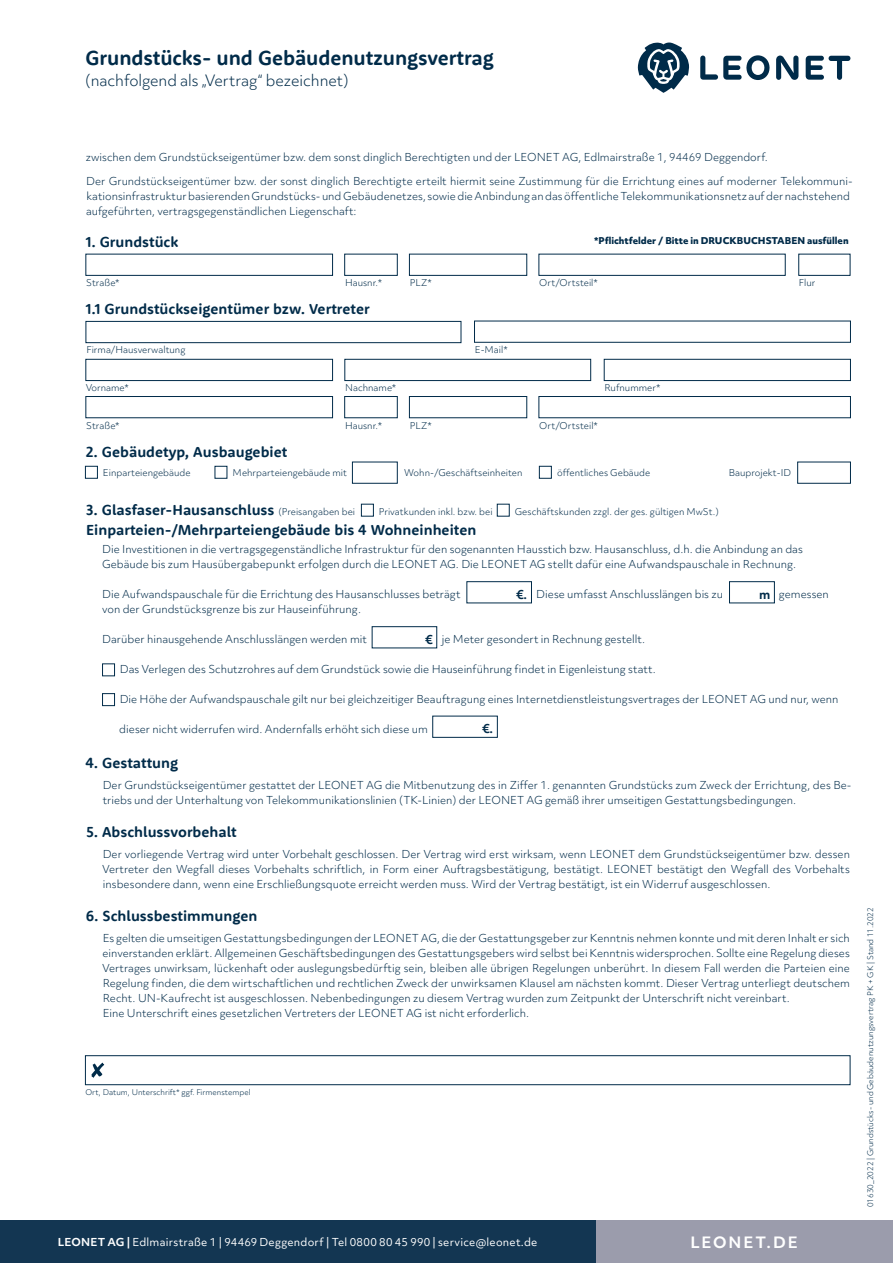
<style>
.page{position:relative;width:893px;height:1263px;background:#fff}
.page>*{position:absolute;margin:0;border:0;box-sizing:border-box;transform-origin:0 0}
.t1{font:700 21px "Rooney Sans";letter-spacing:-.005em;color:#002b49}
.t2{font:700 15px "Rooney Sans";color:#002b49}
.t3{font:300 15px "Objektiv Mk 3";letter-spacing:-.005em;color:#002b49}
.t4{font:700 15px "Objektiv Mk 3";letter-spacing:.125em;color:#fff}
.t5{font:700 12px "Objektiv Mk 3";color:#002b49}
.t6{font:300 10.5px/15px "Objektiv Mk 3";color:#002b49}
.t7{font:10.5px "Objektiv Mk 3";letter-spacing:.02em;color:#fff}
.t8{font:300 9px "Objektiv Mk 3";color:#002b49}
.t9{font:800 9px "Objektiv Mk 3";color:#002b49}
.t10{font:300 7.5px "Objektiv Mk 3";color:#002b49}
.s1{font-family:"Objektiv Mk 3";font-weight:300;font-size:9px}
.s2{font-weight:700}
</style>
<div class="page">
<svg style="left:638px;top:42px;width:51px;height:51px"></svg>
<svg style="left:700px;top:55px;width:70px;height:25px"></svg>
<svg style="left:776px;top:56px;width:22px;height:24px"></svg>
<svg style="left:806px;top:56px;width:44px;height:24px"></svg>
<div style="left:409px;top:254px;width:118px;height:22px;background:#fff;border:1px solid #002b49"></div>
<div style="left:85px;top:254px;width:248px;height:22px;background:#fff;border:1px solid #002b49"></div>
<div style="left:344px;top:254px;width:54px;height:22px;background:#fff;border:1px solid #002b49"></div>
<div style="left:538px;top:254px;width:248px;height:22px;background:#fff;border:1px solid #002b49"></div>
<div style="left:798px;top:254px;width:52px;height:22px;background:#fff;border:1px solid #002b49"></div>
<div style="left:409px;top:396px;width:118px;height:22px;background:#fff;border:1px solid #002b49"></div>
<div style="left:85px;top:396px;width:248px;height:22px;background:#fff;border:1px solid #002b49"></div>
<div style="left:344px;top:396px;width:54px;height:22px;background:#fff;border:1px solid #002b49"></div>
<div style="left:538px;top:396px;width:313px;height:22px;background:#fff;border:1px solid #002b49"></div>
<div style="left:85px;top:359px;width:248px;height:22px;background:#fff;border:1px solid #002b49"></div>
<div style="left:344px;top:359px;width:247px;height:22px;background:#fff;border:1px solid #002b49"></div>
<div style="left:604px;top:359px;width:247px;height:22px;background:#fff;border:1px solid #002b49"></div>
<div style="left:474px;top:321px;width:377px;height:22px;background:#fff;border:1px solid #002b49"></div>
<div style="left:86px;top:321px;width:375px;height:22px;background:#fff;border:1px solid #002b49"></div>
<div style="left:85px;top:466px;width:13px;height:13px;background:#fff;border:1px solid #002b49"></div>
<div style="left:215px;top:466px;width:12px;height:13px;background:#fff;border:1px solid #002b49"></div>
<div style="left:102px;top:663px;width:13px;height:13px;background:#fff;border:1px solid #002b49"></div>
<div style="left:102px;top:693px;width:13px;height:13px;background:#fff;border:1px solid #002b49"></div>
<div style="left:539px;top:466px;width:13px;height:13px;background:#fff;border:1px solid #002b49"></div>
<div style="left:797px;top:462px;width:54px;height:22px;background:#fff;border:1px solid #002b49"></div>
<div style="left:352px;top:462px;width:46px;height:22px;background:#fff;border:1px solid #002b49"></div>
<div style="left:466px;top:581px;width:66px;height:22px;background:#fff;border:1px solid #002b49"></div>
<div style="left:432px;top:716px;width:66px;height:22px;background:#fff;border:1px solid #002b49"></div>
<div style="left:372px;top:626px;width:65px;height:22px;background:#fff;border:1px solid #002b49"></div>
<div style="left:729px;top:581px;width:46px;height:22px;background:#fff;border:1px solid #002b49"></div>
<div style="left:85px;top:1055px;width:765px;height:30px;background:#fff;border:1px solid #002b49"></div>
<svg style="left:91px;top:1063px;width:13px;height:15px"></svg>
<div style="left:361px;top:504px;width:13px;height:12px;background:#fff;border:1px solid #002b49"></div>
<div style="left:497px;top:504px;width:13px;height:12px;background:#fff;border:1px solid #002b49"></div>
<div style="left:595px;top:1220px;width:298px;height:43px;background:#9b9cac"></div>
<div style="left:0;top:1220px;width:595px;height:43px;background:#133652"></div>
<h1 class="t1" style="left:86px;top:44px;width:410px">Grundstücks- und Gebäudenutzungsvertrag</h1>
<h2 class="t3" style="left:85px;top:70px;width:265px">(nachfolgend als „Vertrag“ bezeichnet)</h2>
<p class="t6" style="left:86px;top:150px;width:683px">zwischen dem Grundstückseigentümer bzw. dem sonst dinglich Berechtigten und der LEONET AG, Edlmairstraße 1, 94469 Deggendorf.</p>
<p class="t6" style="left:86px;top:173px;width:768px">Der Grundstückseigentümer bzw. der sonst dinglich Berechtigte erteilt hiermit seine Zustimmung für die Errichtung eines auf moderner Telekommuni&shy;kationsinfrastruktur basierenden Grundstücks- und Gebäudenetzes, sowie die Anbindung an das öffentliche Telekommunikationsnetz auf der nachstehend aufgeführten, vertragsgegenständlichen Liegenschaft:</p>
<h2 class="t2" style="left:86px;top:232px;width:94px">1. Grundstück</h2>
<p class="t9" style="left:594px;top:235px;width:256px">*Pflichtfelder / Bitte in DRUCKBUCHSTABEN ausfüllen</p>
<p class="t8" style="left:86px;top:277px;width:35px">Straße*</p>
<p class="t8" style="left:345px;top:277px;width:39px">Hausnr.*</p>
<p class="t8" style="left:410px;top:277px;width:24px">PLZ*</p>
<p class="t8" style="left:539px;top:277px;width:60px">Ort/Ortsteil*</p>
<p class="t8" style="left:799px;top:277px;width:18px">Flur</p>
<h2 class="t2" style="left:86px;top:299px;width:285px">1.1 Grundstückseigentümer bzw. Vertreter</h2>
<p class="t8" style="left:87px;top:344px;width:100px">Firma/Hausverwaltung</p>
<p class="t8" style="left:475px;top:343px;width:34px">E-Mail*</p>
<p class="t8" style="left:86px;top:381px;width:45px">Vorname*</p>
<p class="t8" style="left:345px;top:381px;width:53px">Nachname*</p>
<p class="t8" style="left:604px;top:381px;width:57px">Rufnummer*</p>
<p class="t8" style="left:86px;top:419px;width:35px">Straße*</p>
<p class="t8" style="left:345px;top:419px;width:39px">Hausnr.*</p>
<p class="t8" style="left:410px;top:419px;width:24px">PLZ*</p>
<p class="t8" style="left:539px;top:419px;width:60px">Ort/Ortsteil*</p>
<h2 class="t2" style="left:86px;top:442px;width:203px">2. Gebäudetyp, Ausbaugebiet</h2>
<p class="t8" style="left:103px;top:466px;width:89px">Einparteiengebäude</p>
<p class="t8" style="left:233px;top:466px;width:116px">Mehrparteiengebäude mit</p>
<p class="t8" style="left:404px;top:466px;width:120px">Wohn-/Geschäftseinheiten</p>
<p class="t8" style="left:557px;top:466px;width:95px">öffentliches Gebäude</p>
<p class="t8" style="left:729px;top:467px;width:64px">Bauprojekt-ID</p>
<h2 class="t2" style="left:86px;top:500px;width:270px">3. Glasfaser-Hausanschluss <span class="s1">(Preisangaben bei</span></h2>
<p class="t8" style="left:379px;top:505px;width:115px">Privatkunden inkl. bzw. bei</p>
<p class="t8" style="left:515px;top:505px;width:206px">Geschäftskunden zzgl. der ges. gültigen MwSt.)</p>
<h2 class="t2" style="left:86px;top:520px;width:392px">Einparteien-/Mehrparteiengebäude bis 4 Wohneinheiten</h2>
<p class="t6" style="left:102px;top:542px;width:702px">Die Investitionen in die vertragsgegenständliche Infrastruktur für den sogenannten Hausstich bzw. Hausanschluss, d.h. die Anbindung an das<br>Gebäude bis zum Hausübergabepunkt erfolgen durch die LEONET AG. Die LEONET AG stellt dafür eine Aufwandspauschale in Rechnung.</p>
<p class="t6" style="left:102px;top:587px;width:360px">Die Aufwandspauschale für die Errichtung des Hausanschlusses beträgt</p>
<p class="t6" style="left:536px;top:587px;width:188px">Diese umfasst Anschlusslängen bis zu</p>
<p class="t6" style="left:779px;top:587px;width:52px">gemessen</p>
<p class="t6" style="left:102px;top:602px;width:260px">von der Grundstücksgrenze bis zur Hauseinführung.</p>
<p class="t6" style="left:102px;top:632px;width:266px">Darüber hinausgehende Anschlusslängen werden mit</p>
<p class="t6" style="left:442px;top:632px;width:205px">je Meter gesondert in Rechnung gestellt.</p>
<p class="t6" style="left:120px;top:662px;width:537px">Das Verlegen des Schutzrohres auf dem Grundstück sowie die Hauseinführung findet in Eigenleistung statt.</p>
<p class="t6" style="left:120px;top:692px;width:720px">Die Höhe der Aufwandspauschale gilt nur bei gleichzeitiger Beauftragung eines Internetdienstleistungsvertrages der LEONET AG und nur, wenn</p>
<p class="t6" style="left:119px;top:722px;width:310px">dieser nicht widerrufen wird. Andernfalls erhöht sich diese um</p>
<h2 class="t2" style="left:86px;top:753px;width:94px">4. Gestattung</h2>
<p class="t6" style="left:103px;top:778px;width:750px">Der Grundstückseigentümer gestattet der LEONET AG die Mitbenutzung des in Ziffer 1. genannten Grundstücks zum Zweck der Errichtung, des Be&shy;triebs und der Unterhaltung von Telekommunikationslinien (TK-Linien) der LEONET AG gemäß ihrer umseitigen Gestattungsbedingungen.</p>
<h2 class="t2" style="left:86px;top:822px;width:152px">5. Abschlussvorbehalt</h2>
<p class="t6" style="left:102px;top:847px;width:749px;text-align:justify">Der vorliegende Vertrag wird unter Vorbehalt geschlossen. Der Vertrag wird erst wirksam, wenn LEONET dem Grundstückseigentümer bzw. dessen Vertreter den Wegfall dieses Vorbehalts schriftlich, in Form einer Auftragsbestätigung, bestätigt. LEONET bestätigt den Wegfall des Vorbehalts insbesondere dann, wenn eine Erschließungsquote erreicht werden muss. Wird der Vertrag bestätigt, ist ein Widerruf ausgeschlossen.</p>
<h2 class="t2" style="left:86px;top:906px;width:173px">6. Schlussbestimmungen</h2>
<p class="t6" style="left:102px;top:930px;width:749px">Es gelten die umseitigen Gestattungsbedingungen der LEONET AG, die der Gestattungsgeber zur Kenntnis nehmen konnte und mit deren Inhalt er sich einverstanden erklärt. Allgemeinen Geschäftsbedingungen des Gestattungsgebers wird selbst bei Kenntnis widersprochen. Sollte eine Regelung dieses Vertrages unwirksam, lückenhaft oder auslegungsbedürftig sein, bleiben alle übrigen Regelungen unberührt. In diesem Fall werden die Parteien eine Regelung finden, die dem wirtschaftlichen und rechtlichen Zweck der unwirksamen Klausel am nächsten kommt. Dieser Vertrag unterliegt deutschem Recht. UN-Kaufrecht ist ausgeschlossen. Nebenbedingungen zu diesem Vertrag wurden zum Zeitpunkt der Unterschrift nicht vereinbart.<br>Eine Unterschrift eines gesetzlichen Vertreters der LEONET AG ist nicht erforderlich.</p>
<p class="t5" style="left:516px;top:586px;width:13px">€.</p>
<p class="t5" style="left:759px;top:586px;width:13px">m</p>
<p class="t5" style="left:425px;top:631px;width:9px">€</p>
<p class="t5" style="left:482px;top:720px;width:13px">€.</p>
<p class="t10" style="left:85px;top:1087px;width:167px">Ort, Datum, Unterschrift* ggf. Firmenstempel</p>
<p class="t7" style="left:58px;top:1235px;width:481px"><span class="s2">LEONET AG |</span> Edlmairstraße 1 | 94469 Deggendorf | Tel 0800 80 45 990 | service@leonet.de</p>
<h2 class="t4" style="left:690px;top:1231px;width:109px">LEONET.DE</h2>
<p class="t10" style="left:865px;top:1207px;width:302px;rotate:-90deg">01630_2022 | Grundstücks- und Gebäudenutzungsvertrag PK + GK | Stand 11.2022</p>
</div>
